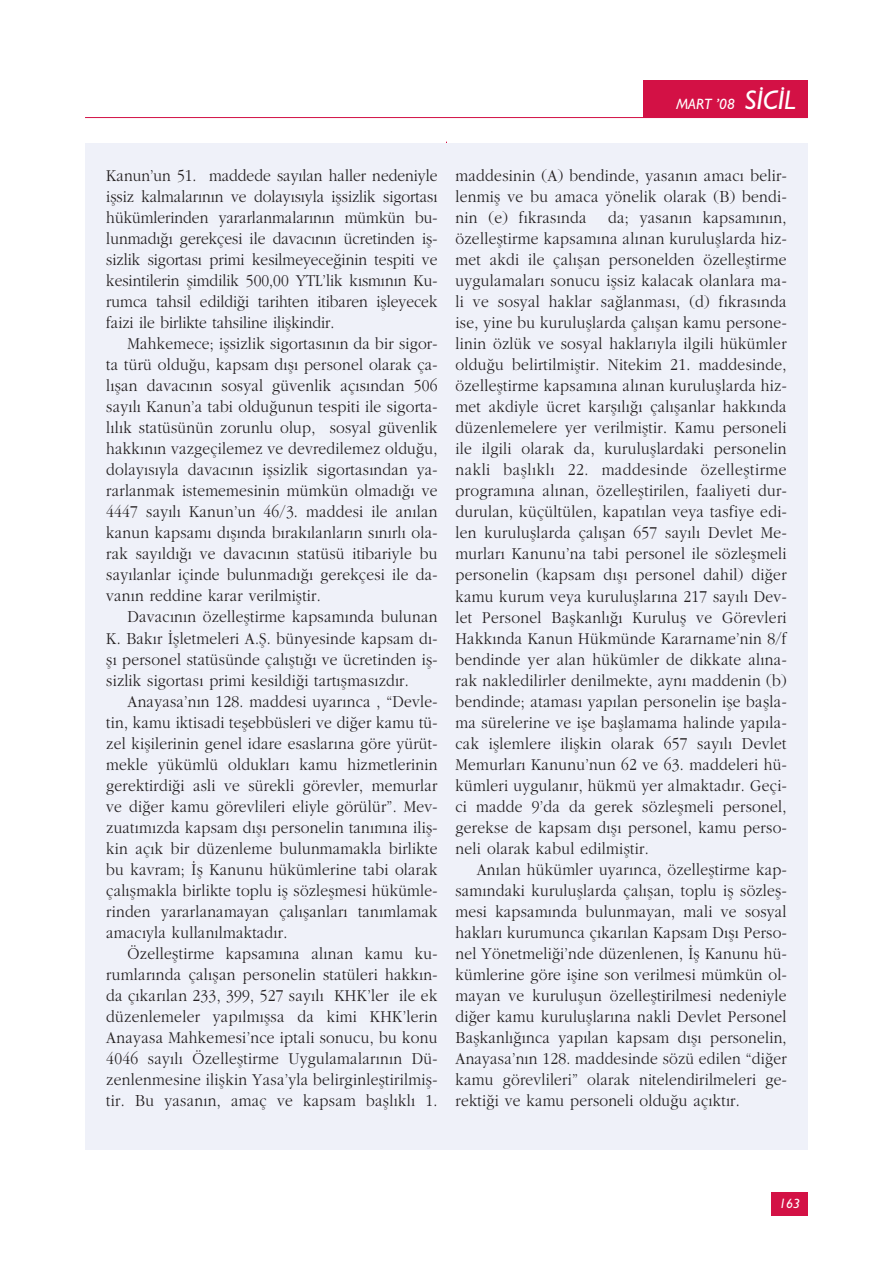
<style>
.page{position:relative;width:893px;height:1263px;background:#fff}
.page>*{position:absolute;margin:0;border:0;box-sizing:border-box;transform-origin:0 0}
.t1{font:17.25px/21px "Garamond Turk";letter-spacing:.015em;color:#231f20;text-align:justify;scale:.9 1}
.t2{font:italic 500 15px "Gill Sans";color:#fff}
.t3{font:italic 500 13.5px "Gill Sans";color:#fff}
.s1{font-size:27px}
</style>
<div class="page">
<hr style="left:446px;top:142px;width:1px;height:1007px;background:#d31145">
<div style="left:771px;top:1192px;width:37px;height:23px;background:#d31145"></div>
<div style="left:643px;top:81px;width:165px;height:37px;background:#d31145"></div>
<hr style="left:85px;top:117px;width:723px;height:1px;background:#d31145">
<div style="left:85px;top:143px;width:723px;height:1006px;background:#eff1f9"></div>
<p class="t2" style="left:676px;top:99px;width:121px">MART ’08 <span class="s1">S‹C‹L</span></p>
<p class="t1" style="left:106px;top:167px;width:369px">Kanun’un 51. maddede say›lan haller nedeniyle iflsiz kalmalar›n›n ve dolay›s›yla iflsizlik sigortas› hükümlerinden yararlanmalar›n›n mümkün bu&shy;lunmad›¤› gerekçesi ile davac›n›n ücretinden ifl&shy;sizlik sigortas› primi kesilmeyece¤inin tespiti ve kesintilerin flimdilik 500,00 YTL’lik k›sm›n›n Ku&shy;rumca tahsil edildi¤i tarihten itibaren iflleyecek faizi ile birlikte tahsiline iliflkindir.</p>
<p class="t1" style="left:106px;top:335px;width:369px;text-indent:21px">Mahkemece; iflsizlik sigortas›n›n da bir sigor&shy;ta türü oldu¤u, kapsam d›fl› personel olarak ça&shy;l›flan davac›n›n sosyal güvenlik aç›s›ndan 506 say›l› Kanun’a tabi oldu¤unun tespiti ile sigorta&shy;l›l›k statüsünün zorunlu olup, sosyal güvenlik hakk›n›n vazgeçilemez ve devredilemez oldu¤u, dolay›s›yla davac›n›n iflsizlik sigortas›ndan ya&shy;rarlanmak istememesinin mümkün olmad›¤› ve 4447 say›l› Kanun’un 46/3. maddesi ile an›lan kanun kapsam› d›fl›nda b›rak›lanlar›n s›n›rl› ola&shy;rak say›ld›¤› ve davac›n›n statüsü itibariyle bu say›lanlar içinde bulunmad›¤› gerekçesi ile da&shy;van›n reddine karar verilmifltir.</p>
<p class="t1" style="left:106px;top:608px;width:369px;text-indent:21px">Davac›n›n özellefltirme kapsam›nda bulunan K. Bak›r ‹flletmeleri A.fi. bünyesinde kapsam d›- fl› personel statüsünde çal›flt›¤› ve ücretinden ifl&shy;sizlik sigortas› primi kesildi¤i tart›flmas›zd›r.</p>
<p class="t1" style="left:106px;top:692px;width:369px;text-indent:21px">Anayasa’n›n 128. maddesi uyar›nca , “Devle&shy;tin, kamu iktisadi teflebbüsleri ve di¤er kamu tü&shy;zel kiflilerinin genel idare esaslar›na göre yürüt&shy;mekle yükümlü olduklar› kamu hizmetlerinin gerektirdi¤i asli ve sürekli görevler, memurlar ve di¤er kamu görevlileri eliyle görülür”. Mev&shy;zuat›m›zda kapsam d›fl› personelin tan›m›na ilifl&shy;kin aç›k bir düzenleme bulunmamakla birlikte bu kavram; ‹fl Kanunu hükümlerine tabi olarak çal›flmakla birlikte toplu ifl sözleflmesi hükümle&shy;rinden yararlanamayan çal›flanlar› tan›mlamak amac›yla kullan›lmaktad›r.</p>
<p class="t1" style="left:106px;top:944px;width:369px;text-indent:21px">Özellefltirme kapsam›na al›nan kamu ku&shy;rumlar›nda çal›flan personelin statüleri hakk›n&shy;da ç›kar›lan 233, 399, 527 say›l› KHK’ler ile ek düzenlemeler yap›lm›flsa da kimi KHK’lerin Anayasa Mahkemesi’nce iptali sonucu, bu konu 4046 say›l› Özellefltirme Uygulamalar›n›n Dü&shy;zenlenmesine iliflkin Yasa’yla belirginlefltirilmifl&shy;tir. Bu yasan›n, amaç ve kapsam bafll›kl› 1.</p>
<p class="t1" style="left:455px;top:167px;width:369px">maddesinin (A) bendinde, yasan›n amac› belir&shy;lenmifl ve bu amaca yönelik olarak (B) bendi&shy;nin (e) f›kras›nda da; yasan›n kapsam›n›n, özellefltirme kapsam›na al›nan kurulufllarda hiz&shy;met akdi ile çal›flan personelden özellefltirme uygulamalar› sonucu iflsiz kalacak olanlara ma&shy;li ve sosyal haklar sa¤lanmas›, (d) f›kras›nda ise, yine bu kurulufllarda çal›flan kamu persone&shy;linin özlük ve sosyal haklar›yla ilgili hükümler oldu¤u belirtilmifltir. Nitekim 21. maddesinde, özellefltirme kapsam›na al›nan kurulufllarda hiz&shy;met akdiyle ücret karfl›l›¤› çal›flanlar hakk›nda düzenlemelere yer verilmifltir. Kamu personeli ile ilgili olarak da, kurulufllardaki personelin nakli bafll›kl› 22. maddesinde özellefltirme program›na al›nan, özellefltirilen, faaliyeti dur&shy;durulan, küçültülen, kapat›lan veya tasfiye edi&shy;len kurulufllarda çal›flan 657 say›l› Devlet Me&shy;murlar› Kanunu’na tabi personel ile sözleflmeli personelin (kapsam d›fl› personel dahil) di¤er kamu kurum veya kurulufllar›na 217 say›l› Dev&shy;let Personel Baflkanl›¤› Kurulufl ve Görevleri Hakk›nda Kanun Hükmünde Kararname’nin 8/f bendinde yer alan hükümler de dikkate al›na&shy;rak nakledilirler denilmekte, ayn› maddenin (b) bendinde; atamas› yap›lan personelin ifle baflla&shy;ma sürelerine ve ifle bafllamama halinde yap›la&shy;cak ifllemlere iliflkin olarak 657 say›l› Devlet Memurlar› Kanunu’nun 62 ve 63. maddeleri hü&shy;kümleri uygulan›r, hükmü yer almaktad›r. Geçi&shy;ci madde 9’da da gerek sözleflmeli personel, gerekse de kapsam d›fl› personel, kamu perso&shy;neli olarak kabul edilmifltir.</p>
<p class="t1" style="left:455px;top:860px;width:369px;text-indent:21px">An›lan hükümler uyar›nca, özellefltirme kap&shy;sam›ndaki kurulufllarda çal›flan, toplu ifl sözlefl&shy;mesi kapsam›nda bulunmayan, mali ve sosyal haklar› kurumunca ç›kar›lan Kapsam D›fl› Perso&shy;nel Yönetmeli¤i’nde düzenlenen, ‹fl Kanunu hü&shy;kümlerine göre ifline son verilmesi mümkün ol&shy;mayan ve kuruluflun özellefltirilmesi nedeniyle di¤er kamu kurulufllar›na nakli Devlet Personel Baflkanl›¤›nca yap›lan kapsam d›fl› personelin, Anayasa’n›n 128. maddesinde sözü edilen “di¤er kamu görevlileri” olarak nitelendirilmeleri ge&shy;rekti¤i ve kamu personeli oldu¤u aç›kt›r.</p>
<p class="t3" style="left:779px;top:1198px;width:23px">163</p>
</div>
